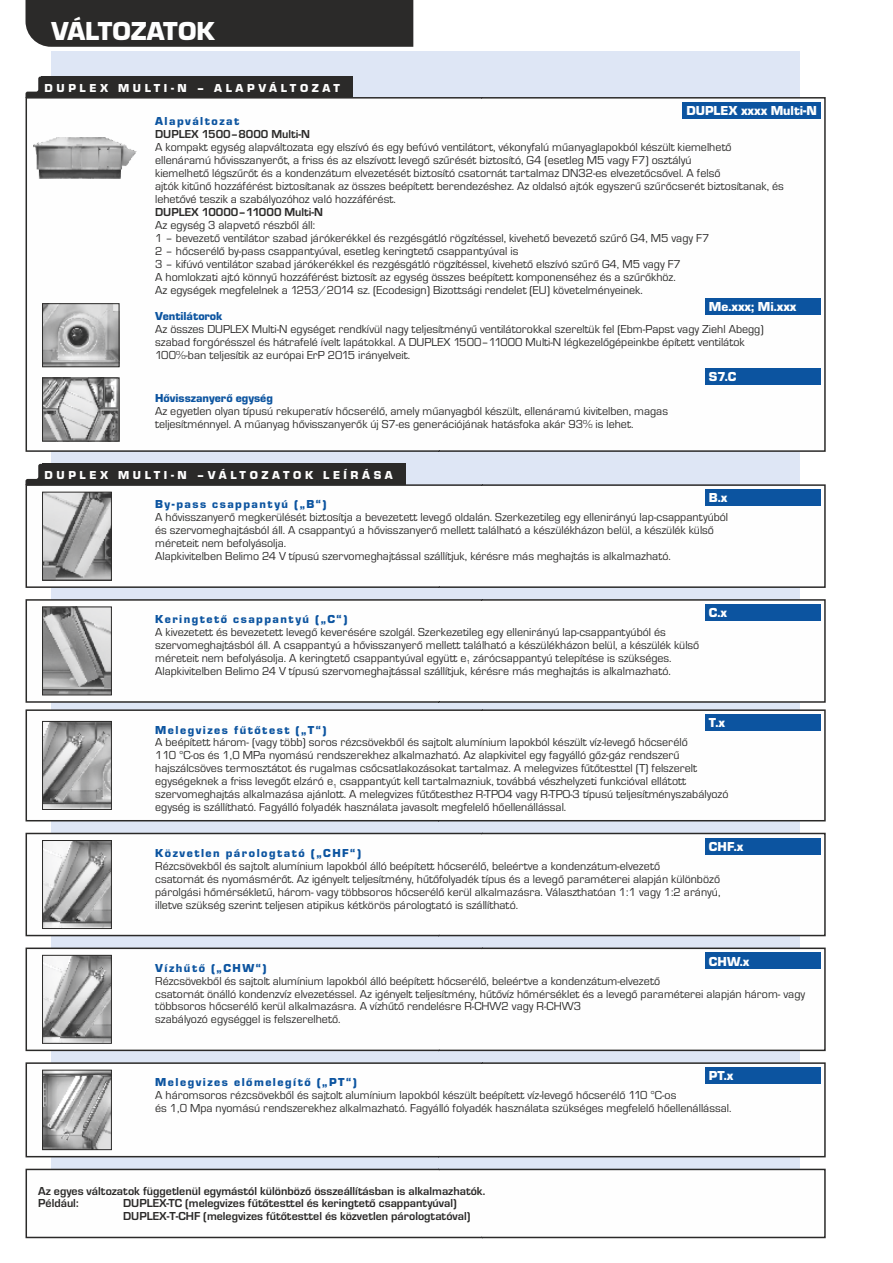
<style>
.page{position:relative;width:893px;height:1263px;background:#fff}
.page>*{position:absolute;margin:0;border:0;box-sizing:border-box;transform-origin:0 0}
.t1{font:27px "Eurostile TEE Blac";color:#fefefe}
.t2{font:13.5px "Eurostile TEE Blac";color:#fefefe}
.t3{font:12px/12.9px "Eurostile TEE";color:#2b2a29}
.t4{font:700 12px/12.3px "Eurostile TEE";color:#2b2a29}
.t5{font:12px "Eurostile TEE Blac";letter-spacing:.125em;color:#0c54a0}
.t6{font:12px "Eurostile TEE Blac";letter-spacing:.3em;color:#fefefe}
.t7{font:12px "Eurostile TEE Blac";color:#0c54a0}
.t8{font:6px "Eurostile TEE";color:#2b2a29}
</style>
<div class="page">
<div style="left:51px;top:51px;width:748px;height:1161px;background:#dee6f5"></div>
<div style="left:26px;top:0;width:387px;height:47px;background:#2b2a29"></div>
<svg style="left:26px;top:77px;width:16px;height:19px"></svg>
<div style="left:42px;top:77px;width:311px;height:21px;background:#2b2a29"></div>
<div style="left:25px;top:96px;width:801px;height:357px;background:#fefefe"></div>
<img style="left:44px;top:380px;width:73px;height:59px">
<div style="left:42px;top:378px;width:77px;height:63px;border:1px solid #2b2a29"></div>
<img style="left:44px;top:305px;width:73px;height:60px">
<div style="left:42px;top:303px;width:77px;height:64px;border:1px solid #2b2a29"></div>
<div style="left:705px;top:298px;width:116px;height:17px;background:#0c54a0"></div>
<div style="left:705px;top:368px;width:116px;height:17px;background:#0c54a0"></div>
<div style="left:682px;top:102px;width:139px;height:17px;background:#0c54a0"></div>
<img style="left:34px;top:137px;width:102px;height:42px">
<svg style="left:25px;top:1168px;width:801px;height:71px;fill:#fefefe"></svg>
<div style="left:25px;top:484px;width:801px;height:105px;background:#fefefe"></div>
<img style="left:44px;top:494px;width:66px;height:84px">
<div style="left:42px;top:492px;width:70px;height:88px;border:1px solid #2b2a29"></div>
<div style="left:25px;top:709px;width:801px;height:113px;background:#fefefe"></div>
<img style="left:44px;top:723px;width:66px;height:85px">
<div style="left:42px;top:721px;width:70px;height:89px;border:1px solid #2b2a29"></div>
<div style="left:25px;top:947px;width:801px;height:105px;background:#fefefe"></div>
<div style="left:25px;top:598px;width:801px;height:105px;background:#fefefe"></div>
<img style="left:44px;top:609px;width:66px;height:84px">
<div style="left:42px;top:607px;width:70px;height:88px;border:1px solid #2b2a29"></div>
<svg style="left:25px;top:832px;width:801px;height:105px;background:#f5f5f6"></svg>
<svg style="left:26px;top:464px;width:16px;height:21px"></svg>
<div style="left:42px;top:464px;width:364px;height:21px;background:#2b2a29"></div>
<img style="left:44px;top:842px;width:66px;height:85px">
<div style="left:42px;top:840px;width:70px;height:89px;border:1px solid #2b2a29"></div>
<img style="left:44px;top:957px;width:66px;height:84px">
<div style="left:42px;top:955px;width:70px;height:88px;border:1px solid #2b2a29"></div>
<svg style="left:25px;top:1061px;width:801px;height:97px;background:#f3f3f3"></svg>
<div style="left:705px;top:1067px;width:116px;height:17px;background:#0c54a0"></div>
<img style="left:44px;top:1072px;width:66px;height:76px">
<img style="left:61px;top:1076px;width:43px;height:64px">
<div style="left:42px;top:1070px;width:70px;height:80px;border:1px solid #2b2a29"></div>
<div style="left:705px;top:489px;width:116px;height:17px;background:#0c54a0"></div>
<div style="left:705px;top:604px;width:116px;height:17px;background:#0c54a0"></div>
<div style="left:705px;top:714px;width:116px;height:17px;background:#0c54a0"></div>
<div style="left:705px;top:838px;width:116px;height:16px;background:#0c54a0"></div>
<div style="left:705px;top:952px;width:116px;height:17px;background:#0c54a0"></div>
<h1 class="t1" style="left:51px;top:22px;width:166px">VÁLTOZATOK</h1>
<p class="t6" style="left:45px;top:84px;width:297px">DUPLEX MULTI-N – ALAPVÁLTOZAT</p>
<p class="t5" style="left:155px;top:117px;width:86px">Alapváltozat</p>
<p class="t4" style="left:155px;top:130px;width:156px">DUPLEX 1500–8000 Multi-N</p>
<p class="t3" style="left:155px;top:142px;width:630px">A kompakt egység alapváltozata egy elszívó és egy befúvó ventilátort, vékonyfalú műanyaglapokból készült kiemelhető ellenáramú hővisszanyerőt, a friss és az elszívott levegő szűrését biztosító, G4 (esetleg M5 vagy F7) osztályú<br>kiemelhető légszűrőt és a kondenzátum elvezetését biztosító csatornát tartalmaz DN32-es elvezetőcsővel. A felső<br>ajtók kitűnő hozzáférést biztosítanak az összes beépített berendezéshez. Az oldalsó ajtók egyszerű szűrőcserét biztosítanak, és lehetővé teszik a szabályozóhoz való hozzáférést.</p>
<p class="t4" style="left:155px;top:207px;width:169px">DUPLEX 10000–11000 Multi-N</p>
<p class="t3" style="left:155px;top:220px;width:556px">Az egység 3 alapvető részből áll:<br>1 – bevezető ventilátor szabad járókerékkel és rezgésgátló rögzítéssel, kivehető bevezető szűrő G4, M5 vagy F7<br>2 – hőcserélő by-pass csappantyúval, esetleg keringtető csappantyúval is<br>3 – kifúvó ventilátor szabad járókerékkel és rezgésgátló rögzítéssel, kivehető elszívó szűrő G4, M5 vagy F7<br>A homlokzati ajtó könnyű hozzáférést biztosít az egység összes beépített komponenséhez és a szűrőkhöz.<br>Az egységek megfelelnek a 1253/2014 sz. (Ecodesign) Bizottsági rendelet (EU) követelményeinek.</p>
<p class="t7" style="left:155px;top:312px;width:69px">Ventilátorok</p>
<p class="t3" style="left:155px;top:323px;width:610px">Az összes DUPLEX Multi-N egységet rendkívül nagy teljesítményű ventilátorokkal szereltük fel (Ebm-Papst vagy Ziehl Abegg) szabad forgórésszel és hátrafelé ívelt lapátokkal. A DUPLEX 1500–11000 Multi-N légkezelőgépeinkbe épített ventilátok<br>100%-ban teljesítik az európai ErP 2015 irányelveit.</p>
<p class="t7" style="left:155px;top:394px;width:119px">Hővisszanyerő egység</p>
<p class="t3" style="left:155px;top:405px;width:514px">Az egyetlen olyan típusú rekuperatív hőcserélő, amely műanyagból készült, ellenáramú kivitelben, magas teljesítménnyel. A műanyag hővisszanyerők új S7-es generációjának hatásfoka akár 93% is lehet.</p>
<p class="t2" style="left:686px;top:106px;width:132px">DUPLEX xxxx Multi-N</p>
<p class="t2" style="left:709px;top:302px;width:89px">Me.xxx; Mi.xxx</p>
<p class="t2" style="left:709px;top:372px;width:29px">S7.C</p>
<p class="t6" style="left:45px;top:471px;width:350px">DUPLEX MULTI-N –VÁLTOZATOK LEÍRÁSA</p>
<p class="t2" style="left:709px;top:493px;width:20px">B.x</p>
<p class="t5" style="left:155px;top:500px;width:173px">By-pass csappantyú („B“)</p>
<p class="t3" style="left:155px;top:512px;width:574px">A hővisszanyerő megkerülését biztosítja a bevezetett levegő oldalán. Szerkezetileg egy ellenirányú lap-csappantyúból és szervomeghajtásból áll. A csappantyú a hővisszanyerő mellett található a készülékházon belül, a készülék külső méreteit nem befolyásolja.<br>Alapkivitelben Belimo 24 V típusú szervomeghajtással szállítjuk, kérésre más meghajtás is alkalmazható.</p>
<p class="t5" style="left:155px;top:615px;width:194px">Keringtető csappantyú („C“)</p>
<p class="t3" style="left:155px;top:627px;width:546px">A kivezetett és bevezetett levegő keverésére szolgál. Szerkezetileg egy ellenirányú lap-csappantyúból és szervomeghajtásból áll. A csappantyú a hővisszanyerő mellett található a készülékházon belül, a készülék külső méreteit nem befolyásolja. A keringtető csappantyúval együtt e zárócsappantyú telepítése is szükséges.</p>
<p class="t8" style="left:467px;top:660px;width:5px">1</p>
<p class="t3" style="left:155px;top:666px;width:517px">Alapkivitelben Belimo 24 V típusú szervomeghajtással szállítjuk, kérésre más meghajtás is alkalmazható.</p>
<p class="t2" style="left:709px;top:608px;width:20px">C.x</p>
<p class="t2" style="left:709px;top:718px;width:17px">T.x</p>
<p class="t5" style="left:155px;top:725px;width:173px">Melegvizes fűtőtest („T“)</p>
<p class="t3" style="left:155px;top:737px;width:543px">A beépített három- (vagy több) soros rézcsövekből és sajtolt alumínium lapokból készült víz-levegő hőcserélő 110 °C-os és 1,0 MPa nyomású rendszerekhez alkalmazható. Az alapkivitel egy fagyálló gőz-gáz rendszerű hajszálcsöves termosztátot és rugalmas csőcsatlakozásokat tartalmaz. A melegvizes fűtőtesttel (T) felszerelt egységeknek a friss levegőt elzáró e csappantyút kell tartalmazniuk, továbbá vészhelyzeti funkcióval ellátott</p>
<p class="t8" style="left:333px;top:784px;width:5px">1</p>
<p class="t3" style="left:155px;top:789px;width:575px">szervomeghajtás alkalmazása ajánlott. A melegvizes fűtőtesthez R-TPO4 vagy R-TPO-3 típusú teljesítményszabályozó egység is szállítható. Fagyálló folyadék használata javasolt megfelelő hőellenállással.</p>
<p class="t2" style="left:709px;top:842px;width:36px">CHF.x</p>
<p class="t5" style="left:155px;top:849px;width:207px">Közvetlen párologtató („CHF“)</p>
<p class="t3" style="left:155px;top:860px;width:567px">Rézcsövekből és sajtolt alumínium lapokból álló beépített hőcserélő, beleértve a kondenzátum-elvezető<br>csatornát és nyomásmérőt. Az igényelt teljesítmény, hűtőfolyadék típus és a levegő paraméterei alapján különböző párolgási hőmérsékletű, három- vagy többsoros hőcserélő kerül alkalmazásra. Választhatóan 1:1 vagy 1:2 arányú, illetve szükség szerint teljesen atipikus kétkörös párologtató is szállítható.</p>
<p class="t2" style="left:709px;top:956px;width:42px">CHW.x</p>
<p class="t5" style="left:155px;top:964px;width:113px">Vízhűtő („CHW“)</p>
<p class="t3" style="left:155px;top:975px;width:651px">Rézcsövekből és sajtolt alumínium lapokból álló beépített hőcserélő, beleértve a kondenzátum-elvezető<br>csatornát önálló kondenzvíz elvezetéssel. Az igényelt teljesítmény, hűtővíz hőmérséklet és a levegő paraméterei alapján három- vagy többsoros hőcserélő kerül alkalmazásra. A vízhűtő rendelésre R-CHW2 vagy R-CHW3<br>szabályozó egységgel is felszerelhető.</p>
<p class="t2" style="left:709px;top:1071px;width:26px">PT.x</p>
<p class="t5" style="left:155px;top:1078px;width:203px">Melegvizes előmelegítő („PT“)</p>
<p class="t3" style="left:155px;top:1090px;width:578px">A háromsoros rézcsövekből és sajtolt alumínium lapokból készült beépített víz-levegő hőcserélő 110 °C-os<br>és 1,0 Mpa nyomású rendszerekhez alkalmazható. Fagyálló folyadék használata szükséges megfelelő hőellenállással.</p>
<p class="t4" style="left:38px;top:1186px;width:449px">Az egyes változatok függetlenül egymástól különböző összeállításban is alkalmazhatók.<br>Például:</p>
<p class="t4" style="left:123px;top:1198px;width:349px">DUPLEX-TC (melegvizes fűtőtesttel és keringtető csappantyúval)<br>DUPLEX-T-CHF (melegvizes fűtőtesttel és közvetlen párologtatóval)</p>
</div>
